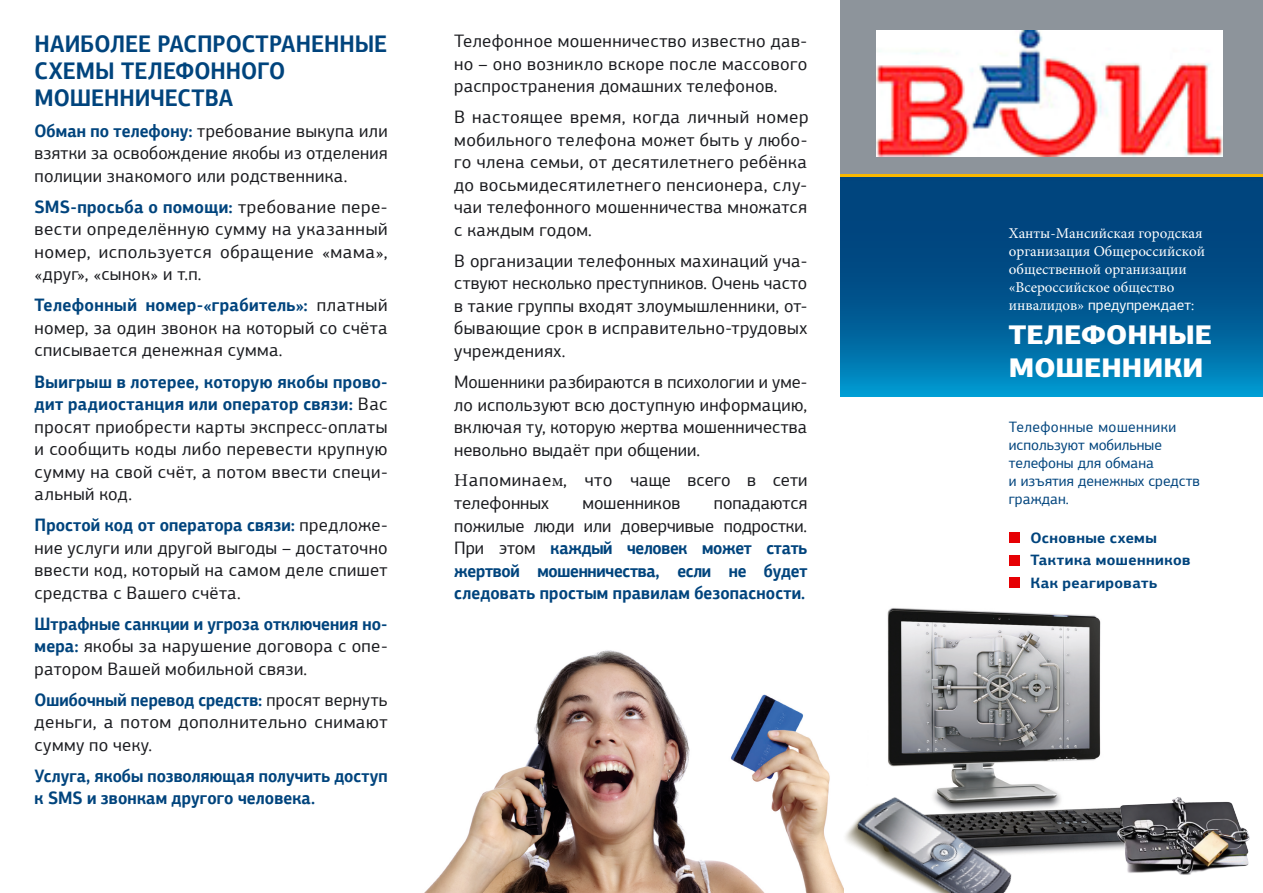
<style>
.page{position:relative;width:1263px;height:893px;background:#fff}
.page>*{position:absolute;margin:0;border:0;box-sizing:border-box;transform-origin:0 0}
.t1{font:900 27px/32.4px "PF Agora Sans Pro";color:#fff}
.t2{font:700 24px/27px "PF Agora Sans Pro";color:#00447d;scale:.9 1}
.t3{font:18px/22.5px "PF Agora Sans Pro";letter-spacing:.02em;color:#1b1c20;text-align:justify}
.t4{font:700 18px/22.5px "PF Agora Sans Pro";letter-spacing:-.005em;color:#00447d;scale:.89 1}
.t5{font:18px/23px "PF Agora Sans Pro";color:#1b1c20}
.t6{font:15px/18.1px "Minion Pro";color:#fff}
.t7{font:15px/18px "PF Agora Sans Pro";color:#00447d}
.t8{font:700 15px "PF Agora Sans Pro";color:#00447d}
.t9{font:15px "PF Agora Sans Pro";color:#fff}
.s1{font-weight:700;color:#00447d}
.s2{font-family:"Minion Pro"}
.s3{font-weight:400;color:#1b1c20}
</style>
<div class="page">
<div style="left:840px;top:0;width:422px;height:177px;background:#8d949b"></div>
<svg style="left:840px;top:177px;width:422px;height:220px;background:#005a93"></svg>
<hr style="left:840px;top:175px;width:422px;height:2px;background:#f9b800">
<img style="left:425px;top:650px;width:386px;height:242px">
<div style="left:1009px;top:532px;width:10px;height:10px;background:#e60004"></div>
<div style="left:1009px;top:554px;width:10px;height:11px;background:#e60004"></div>
<div style="left:1009px;top:577px;width:10px;height:10px;background:#e60004"></div>
<img style="left:887px;top:608px;width:227px;height:245px">
<img style="left:1114px;top:797px;width:136px;height:78px">
<img style="left:808px;top:740px;width:226px;height:152px">
<img style="left:876px;top:31px;width:346px;height:126px">
<h2 class="t2" style="left:35px;top:30px;width:393px">наиболее распространенные схемы телефонного мошенничества</h2>
<p class="t3" style="left:35px;top:119px;width:354px"><span class="s1">Обман по телефону:</span> требование выкупа или взятки за освобождение якобы из отделения полиции знакомого или родственника.</p>
<p class="t3" style="left:35px;top:195px;width:354px"><span class="s1">SMS-просьба о помощи:</span> требование пере&shy;вести определённую сумму на указанный номер, используется обращение «мама», «друг», «сынок» и т.п.</p>
<p class="t3" style="left:35px;top:294px;width:354px"><span class="s1">Телефонный номер-«грабитель»:</span> платный номер, за один звонок на который со счёта списывается денежная сумма.</p>
<p class="t3" style="left:35px;top:370px;width:354px"><span class="s1">Выигрыш в лотерее, которую якобы прово&shy;дит радиостанция или оператор связи:</span> Вас просят приобрести карты экспресс-оплаты и сообщить коды либо перевести крупную сумму на свой счёт, а потом ввести специ&shy;альный код.</p>
<p class="t3" style="left:35px;top:513px;width:354px"><span class="s1">Простой код от оператора связи:</span> предложе&shy;ние услуги или другой выгоды – достаточно ввести код, который на самом деле спишет средства с Вашего счёта.</p>
<p class="t3" style="left:35px;top:612px;width:354px"><span class="s1">Штрафные санкции и угроза отключения но&shy;мера:</span> якобы за нарушение договора с опе&shy;ратором Вашей мобильной связи.</p>
<p class="t3" style="left:35px;top:688px;width:354px"><span class="s1">Ошибочный перевод средств:</span> просят вернуть деньги, а потом дополнительно снимают сумму по чеку.</p>
<p class="t4" style="left:35px;top:764px;width:398px">Услуга, якобы позволяющая получить доступ к SMS и звонкам другого человека.</p>
<p class="t3" style="left:454px;top:30px;width:354px">Телефонное мошенничество известно дав&shy;но – оно возникло вскоре после массового распространения домашних телефонов.</p>
<p class="t3" style="left:454px;top:106px;width:356px">В настоящее время, когда личный номер мобильного телефона может быть у любо&shy;го члена семьи, от десятилетнего ребёнка до восьмидесятилетнего пенсионера, слу&shy;чаи телефонного мошенничества множатся с каждым годом.</p>
<p class="t3" style="left:454px;top:249px;width:354px">В организации телефонных махинаций уча&shy;ствуют несколько преступников. Очень часто в такие группы входят злоумышленники, от&shy;бывающие срок в исправительно-трудовых учреждениях.</p>
<p class="t3" style="left:454px;top:370px;width:354px">Мошенники разбираются в психологии и уме&shy;ло используют всю доступную информацию, включая ту, которую жертва мошенничества невольно выдаёт при общении.</p>
<p class="t5" style="left:454px;top:468px;width:354px"><span class="s2">Н</span>апоминае<span class="s2">м</span>, что чаще всего в сети телефонных</p>
<p class="t4" style="left:454px;top:491px;width:398px;text-align:justify;text-indent:260px"><span class="s3">попадаются пожилые люди или доверчивые подростки.<br>При этом</span> каждый человек может стать жертвой мошенничества, если не будет следовать простым правилам безопасности.</p>
<p class="t5" style="left:582px;top:491px;width:100px">мошенников</p>
<p class="t6" style="left:1008px;top:224px;width:198px">Ханты-Мансийская городская организация Общероссийской общественной организации «Всероссийское общество</p>
<p class="t9" style="left:1008px;top:296px;width:187px"><span class="s2">инвалидов»</span> предупреждает:</p>
<h1 class="t1" style="left:1008px;top:318px;width:205px">телефонные мошеннИкИ</h1>
<p class="t7" style="left:1008px;top:418px;width:192px">Телефонные мошенники используют мобильные телефоны для обмана<br>и изъятия денежных средств граждан.</p>
<p class="t8" style="left:1030px;top:528px;width:128px">Основные схемы</p>
<p class="t8" style="left:1030px;top:550px;width:161px">Тактика мошенников</p>
<p class="t8" style="left:1019px;top:573px;width:139px">Как реагировать</p>
</div>
